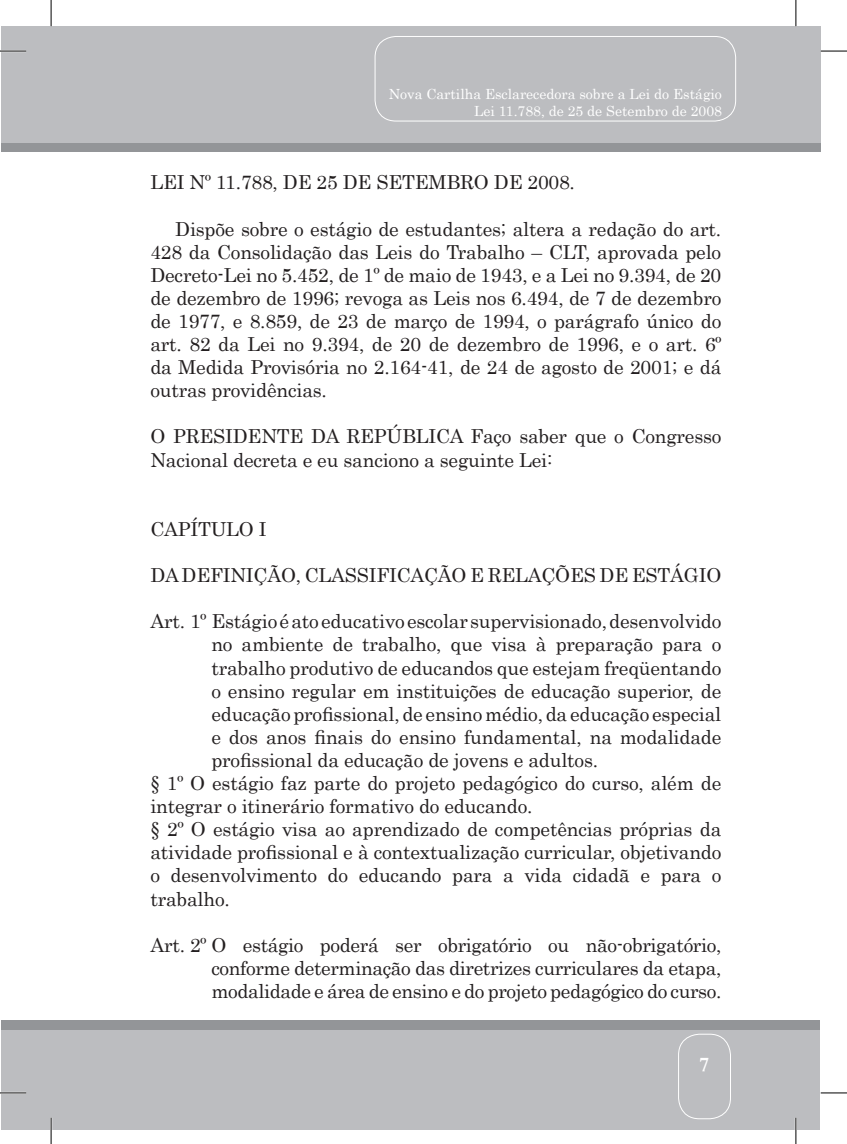
<style>
.page{position:relative;width:847px;height:1144px;background:#fff}
.page>*{position:absolute;margin:0;border:0;box-sizing:border-box;transform-origin:0 0}
.t1{font:700 21px "Garamond";color:#fff}
.t2{font:19.25px/23.1px "Century";letter-spacing:-.01em;color:#231f20;text-align:justify}
.t3{font:14px/16.6px "Century";color:#fff;text-align:right}
</style>
<div class="page">
<div style="left:1px;top:1020px;width:818px;height:99px;background:#939598"></div>
<div style="left:1px;top:1031px;width:818px;height:99px;background:#bcbdc0"></div>
<div style="left:1px;top:52px;width:819px;height:100px;background:#939598"></div>
<div style="left:1px;top:26px;width:819px;height:116px;background:#bcbdc0"></div>
<div style="left:677px;top:1034px;width:53px;height:85px;border:1px solid #fff;border-radius:21px"></div>
<div style="left:374px;top:36px;width:361px;height:85px;border:1px solid #fff;border-radius:21px"></div>
<hr style="left:0;top:50px;width:26px;height:2px;background:#fff">
<hr style="left:0;top:1092px;width:26px;height:2px;background:#fff">
<hr style="left:50px;top:1118px;width:2px;height:26px;background:#fff">
<hr style="left:794px;top:1118px;width:2px;height:26px;background:#fff">
<svg style="left:0;top:51px;width:26px;height:1px"></svg>
<svg style="left:820px;top:51px;width:26px;height:1px"></svg>
<svg style="left:0;top:1092px;width:26px;height:1px"></svg>
<svg style="left:820px;top:1092px;width:26px;height:1px"></svg>
<svg style="left:51px;top:0;width:1px;height:26px"></svg>
<svg style="left:51px;top:1118px;width:1px;height:26px"></svg>
<svg style="left:795px;top:0;width:1px;height:26px"></svg>
<svg style="left:795px;top:1118px;width:1px;height:26px"></svg>
<p class="t3" style="left:388px;top:84px;width:334px">Nova Cartilha Esclarecedora sobre a Lei do Estágio<br>Lei 11.788, de 25 de Setembro de 2008</p>
<p class="t2" style="left:150px;top:169px;width:426px">LEI Nº 11.788, DE 25 DE SETEMBRO DE 2008.</p>
<p class="t2" style="left:150px;top:215px;width:572px;text-indent:25px">Dispõe sobre o estágio de estudantes; altera a redação do art.<br>428 da Consolidação das Leis do Trabalho – CLT, aprovada pelo Decreto-Lei no 5.452, de 1º de maio de 1943, e a Lei no 9.394, de 20 de dezembro de 1996; revoga as Leis nos 6.494, de 7 de dezembro de 1977, e 8.859, de 23 de março de 1994, o parágrafo único do art. 82 da Lei no 9.394, de 20 de dezembro de 1996, e o art. 6º da Medida Provisória no 2.164-41, de 24 de agosto de 2001; e dá outras providências.</p>
<p class="t2" style="left:150px;top:423px;width:572px">O PRESIDENTE DA REPÚBLICA Faço saber que o Congresso<br>Nacional decreta e eu sanciono a seguinte Lei:</p>
<p class="t2" style="left:150px;top:516px;width:118px">CAPÍTULO I</p>
<p class="t2" style="left:150px;top:562px;width:572px">DA DEFINIÇÃO, CLASSIFICAÇÃO E RELAÇÕES DE ESTÁGIO</p>
<p class="t2" style="left:150px;top:608px;width:572px">Art. 1º Estágio é ato educativo escolar supervisionado, desenvolvido</p>
<p class="t2" style="left:211px;top:631px;width:511px">no ambiente de trabalho, que visa à preparação para o</p>
<p class="t2" style="left:211px;top:654px;width:511px">trabalho produtivo de educandos que estejam freqüentando</p>
<p class="t2" style="left:211px;top:677px;width:511px">o ensino regular em instituições de educação superior, de</p>
<p class="t2" style="left:211px;top:700px;width:511px">educação profissional, de ensino médio, da educação especial</p>
<p class="t2" style="left:211px;top:724px;width:511px">e dos anos finais do ensino fundamental, na modalidade</p>
<p class="t2" style="left:211px;top:747px;width:388px">profissional da educação de jovens e adultos.</p>
<p class="t2" style="left:150px;top:770px;width:572px">§ 1º O estágio faz parte do projeto pedagógico do curso, além de</p>
<p class="t2" style="left:150px;top:793px;width:383px">integrar o itinerário formativo do educando.</p>
<p class="t2" style="left:150px;top:816px;width:572px">§ 2º O estágio visa ao aprendizado de competências próprias da</p>
<p class="t2" style="left:150px;top:839px;width:572px">atividade profissional e à contextualização curricular, objetivando</p>
<p class="t2" style="left:150px;top:862px;width:572px">o desenvolvimento do educando para a vida cidadã e para o</p>
<p class="t2" style="left:150px;top:885px;width:81px">trabalho.</p>
<p class="t2" style="left:211px;top:931px;width:511px;text-indent:-61px">Art. 2º O estágio poderá ser obrigatório ou não-obrigatório, conforme determinação das diretrizes curriculares da etapa, modalidade e área de ensino e do projeto pedagógico do curso.</p>
<p class="t1" style="left:699px;top:1050px;width:11px">7</p>
</div>
